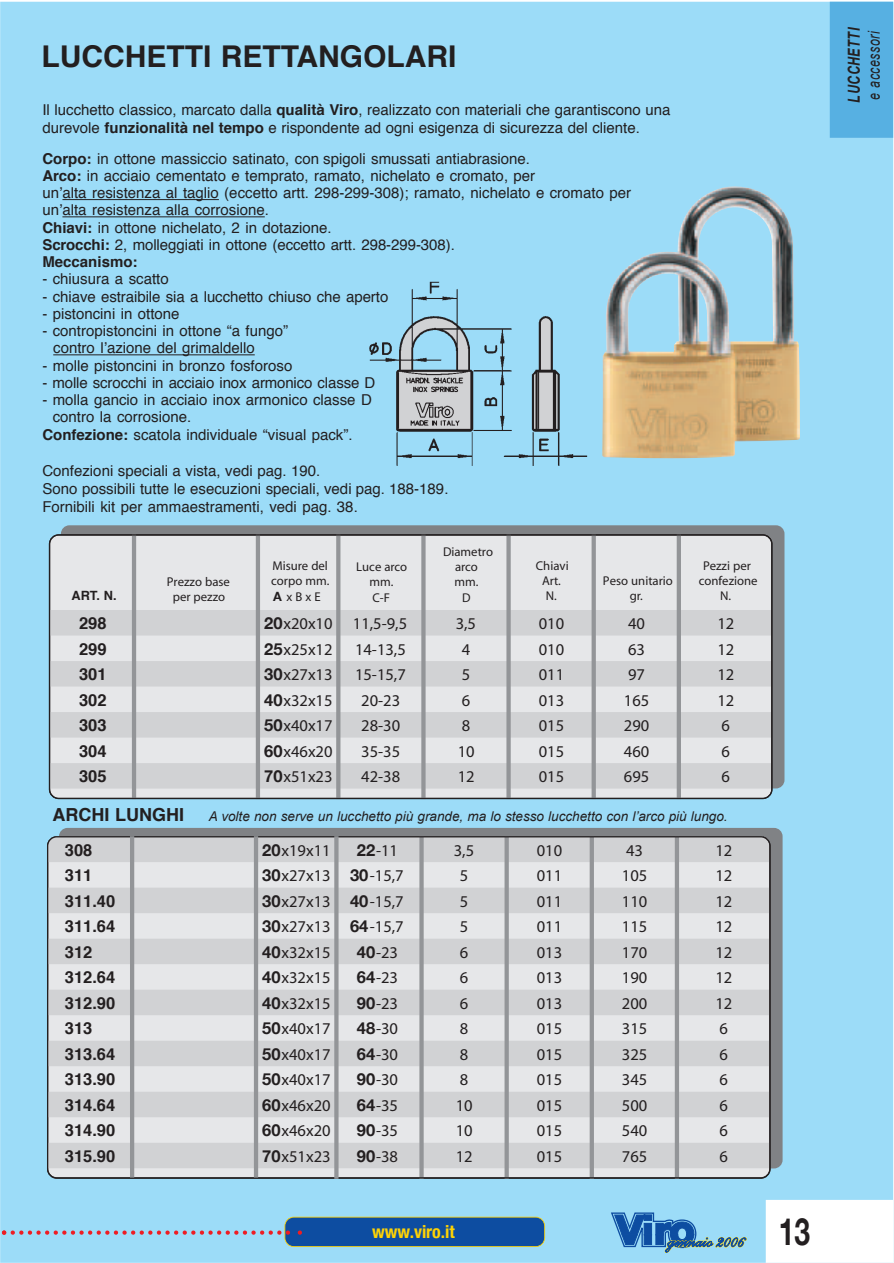
<style>
.page{position:relative;width:894px;height:1263px;background:#fff}
.page>*{position:absolute;margin:0;border:0;box-sizing:border-box;transform-origin:0 0}
.t1{font:700 37.5px "Helvetica Neue";color:#231f20;scale:.75 1}
.t2{font:700 30px "Helvetica";color:#231f20}
.t3{font:700 condensed 18px "Helvetica Neue";color:#fed304}
.t4{font:700 18px "Helvetica";color:#231f20}
.t5{font:condensed 16.5px/25.5px "Helvetica";color:#231f20}
.t6{font:700 16.5px/25.5px "Helvetica";color:#231f20;text-align:justify}
.t7{font:italic 16.5px "Arial";color:#231f20;scale:.75 1}
.t8{font:italic 700 16.5px "Arial";color:#231f20;scale:.75 1}
.t9{font:15px/17.2px "Helvetica";color:#231f20}
.t10{font:italic 13.5px "Arial";color:#231f20}
.t11{font:condensed 12.75px/15.3px "Helvetica";color:#231f20;text-align:center}
.t12{font:700 12.75px "Helvetica";color:#231f20}
.s1{font-weight:700}
.s2{font-family:"Helvetica Neue";font-weight:700;font-stretch:normal}
</style>
<div class="page">
<div style="left:0;top:2px;width:892px;height:1261px;background:#9cdcf8"></div>
<div style="left:829px;top:2px;width:63px;height:136px;background:#57b0e2"></div>
<div style="left:765px;top:1200px;width:127px;height:63px;background:#fff"></div>
<svg style="left:0;top:1217px;width:545px;height:30px"></svg>
<svg style="left:611px;top:1212px;width:136px;height:41px"></svg>
<img style="left:602px;top:186px;width:197px;height:272px">
<svg style="left:61px;top:525px;width:723px;height:263px;background:#7e8286"></svg>
<svg style="left:49px;top:534px;width:723px;height:265px;background:#d8d8db"></svg>
<svg style="left:62px;top:199px;width:157px;height:1px"></svg>
<svg style="left:62px;top:216px;width:203px;height:2px"></svg>
<svg style="left:53px;top:354px;width:202px;height:2px"></svg>
<img style="left:369px;top:282px;width:218px;height:184px">
<div style="left:59px;top:828px;width:723px;height:340px;background:#808285"></div>
<svg style="left:47px;top:836px;width:723px;height:342px;background:#d6d7d9"></svg>
<svg style="left:128px;top:832px;width:212px;height:347px;background:#d3d4d6"></svg>
<h2 class="t2" style="left:41px;top:29px;width:416px">LUCCHETTI RETTANGOLARI</h2>
<p class="t9" style="left:42px;top:100px;width:629px;line-height:18px">Il lucchetto classico, marcato dalla <span class="s1">qualità Viro</span>, realizzato con materiali che garantiscono una durevole <span class="s1">funzionalità nel tempo</span> e rispondente ad ogni esigenza di sicurezza del cliente.</p>
<p class="t9" style="left:42px;top:149px;width:590px"><span class="s1">Corpo:</span> in ottone massiccio satinato, con spigoli smussati antiabrasione.<br><span class="s1">Arco:</span> in acciaio cementato e temprato, ramato, nichelato e cromato, per<br>un’alta resistenza al taglio (eccetto artt. 298-299-308); ramato, nichelato e cromato per un’alta resistenza alla corrosione.<br><span class="s1">Chiavi:</span> in ottone nichelato, 2 in dotazione.<br><span class="s1">Scrocchi:</span> 2, molleggiati in ottone (eccetto artt. 298-299-308).<br><span class="s1">Meccanismo:</span></p>
<p class="t9" style="left:42px;top:270px;width:128px">- chiusura a scatto</p>
<p class="t9" style="left:42px;top:287px;width:347px">- chiave estraibile sia a lucchetto chiuso che aperto</p>
<p class="t9" style="left:42px;top:305px;width:139px">- pistoncini in ottone</p>
<p class="t9" style="left:53px;top:322px;width:236px;text-indent:-11px">- contropistoncini in ottone “a fungo” contro l’azione del grimaldello</p>
<p class="t9" style="left:42px;top:356px;width:251px">- molle pistoncini in bronzo fosforoso</p>
<p class="t9" style="left:42px;top:374px;width:334px">- molle scrocchi in acciaio inox armonico classe D</p>
<p class="t9" style="left:42px;top:391px;width:331px">- molla gancio in acciaio inox armonico classe D</p>
<p class="t9" style="left:53px;top:408px;width:140px">contro la corrosione.</p>
<p class="t9" style="left:42px;top:425px;width:311px"><span class="s1">Confezione:</span> scatola individuale “visual pack”.</p>
<p class="t9" style="left:42px;top:461px;width:407px;line-height:18px">Confezioni speciali a vista, vedi pag. 190.<br>Sono possibili tutte le esecuzioni speciali, vedi pag. 188-189.<br>Fornibili kit per ammaestramenti, vedi pag. 38.</p>
<p class="t11" style="left:167px;top:574px;width:65px">Prezzo base</p>
<p class="t12" style="left:72px;top:584px;width:46px">ART. N.</p>
<p class="t11" style="left:173px;top:590px;width:54px">per pezzo</p>
<p class="t6" style="left:79px;top:610px;width:29px">298<br>299<br>301<br>302<br>303<br>304<br>305</p>
<p class="t11" style="left:271px;top:559px;width:60px;text-align:justify">Misure del corpo mm.<br><span class="s2">A</span> xBxE</p>
<p class="t5" style="left:264px;top:612px;width:70px;text-align:justify"><span class="s2">20</span>x20x10<br><span class="s2">25</span>x25x12<br><span class="s2">30</span>x27x13<br><span class="s2">40</span>x32x15<br><span class="s2">50</span>x40x17<br><span class="s2">60</span>x46x20<br><span class="s2">70</span>x51x23</p>
<p class="t11" style="left:356px;top:560px;width:52px">Luce arco mm.<br>C-F</p>
<p class="t5" style="left:353px;top:612px;width:56px;text-align:center">11,5-9,5<br>14-13,5<br>15-15,7<br>20-23<br>28-30<br>35-35<br>42-38</p>
<p class="t11" style="left:443px;top:544px;width:52px">Diametro arco<br>mm.<br>D</p>
<p class="t5" style="left:455px;top:612px;width:22px">3,5<br>4<br>5<br>6<br>8<br>10<br>12</p>
<p class="t11" style="left:535px;top:559px;width:34px">Chiavi<br>Art.<br>N.</p>
<p class="t5" style="left:538px;top:612px;width:27px;text-align:justify">010<br>010<br>011<br>013<br>015<br>015<br>015</p>
<p class="t11" style="left:602px;top:574px;width:71px">Peso unitario gr.</p>
<p class="t5" style="left:623px;top:612px;width:27px">40<br>63<br>97<br>165<br>290<br>460<br>695</p>
<p class="t11" style="left:698px;top:559px;width:60px">Pezzi per confezione<br>N.</p>
<p class="t5" style="left:717px;top:612px;width:18px">12<br>12<br>12<br>12<br>6<br>6<br>6</p>
<p class="t4" style="left:52px;top:799px;width:133px">ARCHI LUNGHI</p>
<p class="t10" style="left:209px;top:809px;width:520px">A volte non serve un lucchetto più grande, ma lo stesso lucchetto con l’arco più lungo.</p>
<p class="t6" style="left:65px;top:836px;width:52px;text-align:left">308<br>311<br>311.40<br>311.64<br>312<br>312.64<br>312.90<br>313<br>313.64<br>313.90<br>314.64<br>314.90<br>315.90</p>
<p class="t5" style="left:262px;top:838px;width:70px;text-align:justify"><span class="s2">20</span>x19x11<br><span class="s2">30</span>x27x13<br><span class="s2">30</span>x27x13<br><span class="s2">30</span>x27x13<br><span class="s2">40</span>x32x15<br><span class="s2">40</span>x32x15<br><span class="s2">40</span>x32x15<br><span class="s2">50</span>x40x17<br><span class="s2">50</span>x40x17<br><span class="s2">50</span>x40x17<br><span class="s2">60</span>x46x20<br><span class="s2">60</span>x46x20<br><span class="s2">70</span>x51x23</p>
<p class="t5" style="left:350px;top:838px;width:55px;text-align:center"><span class="s2">22</span>-11<br><span class="s2">30</span>-15,7<br><span class="s2">40</span>-15,7<br><span class="s2">64</span>-15,7<br><span class="s2">40</span>-23<br><span class="s2">64</span>-23<br><span class="s2">90</span>-23<br><span class="s2">48</span>-30<br><span class="s2">64</span>-30<br><span class="s2">90</span>-30<br><span class="s2">64</span>-35<br><span class="s2">90</span>-35<br><span class="s2">90</span>-38</p>
<p class="t5" style="left:453px;top:838px;width:22px">3,5<br>5<br>5<br>5<br>6<br>6<br>6<br>8<br>8<br>8<br>10<br>10<br>12</p>
<p class="t5" style="left:536px;top:838px;width:27px;text-align:justify">010<br>011<br>011<br>011<br>013<br>013<br>013<br>015<br>015<br>015<br>015<br>015<br>015</p>
<p class="t5" style="left:621px;top:838px;width:27px">43<br>105<br>110<br>115<br>170<br>190<br>200<br>315<br>325<br>345<br>500<br>540<br>765</p>
<p class="t5" style="left:715px;top:838px;width:18px">12<br>12<br>12<br>12<br>12<br>12<br>12<br>6<br>6<br>6<br>6<br>6<br>6</p>
<p class="t3" style="left:372px;top:1221px;width:84px">www.viro.it</p>
<h1 class="t1" style="left:778px;top:1209px;width:43px">13</h1>
<p class="t8" style="left:844px;top:103px;width:102px;rotate:-90deg">I TTEHCCUL</p>
<p class="t7" style="left:864px;top:100px;width:94px;rotate:-90deg">e i rossecca</p>
</div>
